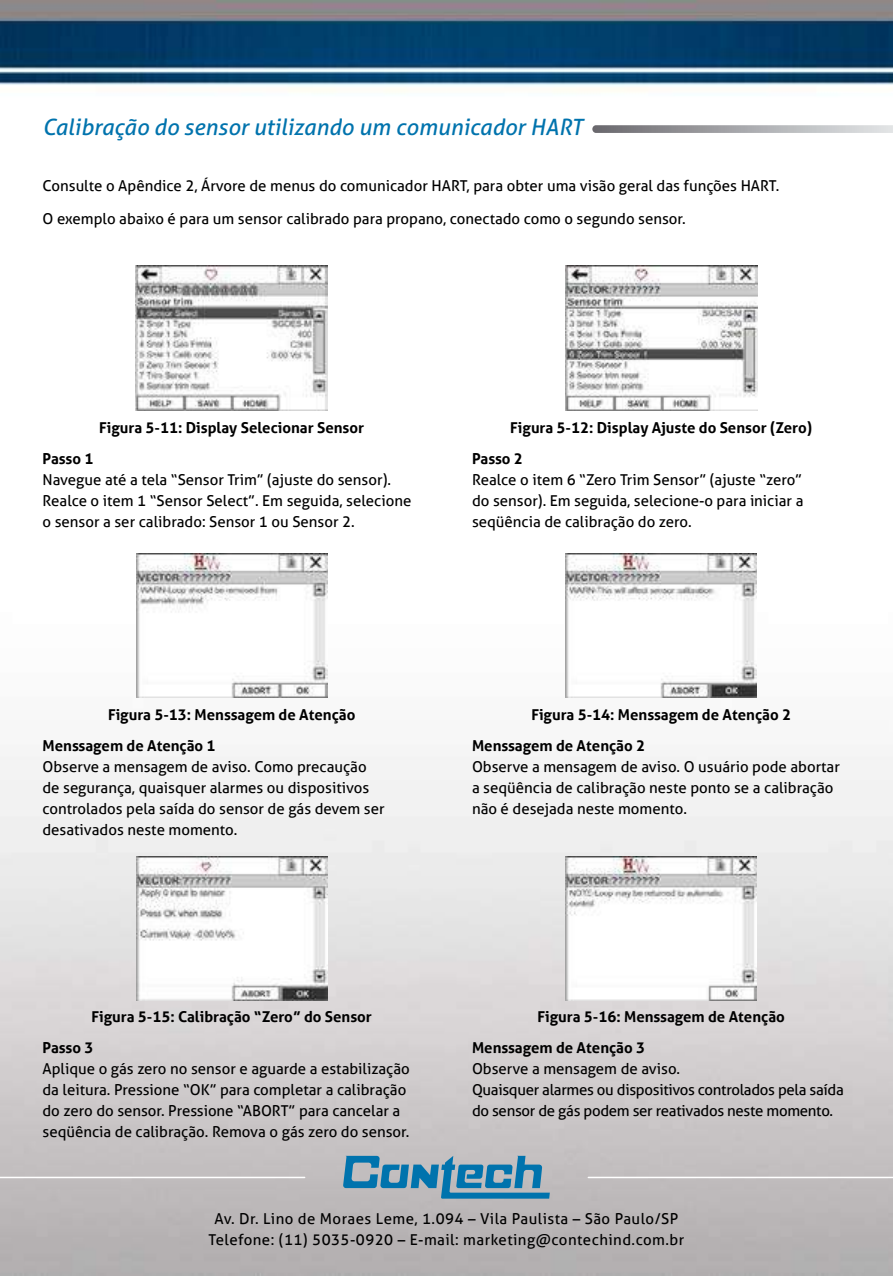
<style>
.page{position:relative;width:893px;height:1276px;background:#fff}
.page>*{position:absolute;margin:0;border:0;box-sizing:border-box;transform-origin:0 0}
.t1{font:italic 22.5px "Aller";color:#0073ad}
.t2{font:15px/21px "Aller";color:#000}
.t3{font:700 15px "Aller";color:#000}
.t4{font:15px/21px "Aller";letter-spacing:-.02em;color:#000}
.t5{font:15px/21px "Aller";letter-spacing:.03em;color:#000;text-align:center}
</style>
<div class="page">
<img style="left:0;top:0;width:893px;height:1275px">
<svg style="left:343px;top:1155px;width:207px;height:43px"></svg>
<hr style="left:0;top:1176px;width:305px;height:2px;background:#fff">
<hr style="left:588px;top:1176px;width:305px;height:2px;background:#fff">
<svg style="left:592px;top:125px;width:301px;height:8px"></svg>
<img style="left:136px;top:266px;width:192px;height:145px">
<img style="left:565px;top:266px;width:192px;height:145px">
<img style="left:136px;top:554px;width:191px;height:144px">
<img style="left:566px;top:554px;width:191px;height:144px">
<img style="left:136px;top:856px;width:191px;height:144px">
<img style="left:566px;top:856px;width:191px;height:144px">
<h1 class="t1" style="left:43px;top:114px;width:542px">Calibração do sensor utilizando um comunicador HART</h1>
<p class="t2" style="left:43px;top:175px;width:738px">Consulte o Apêndice 2, Árvore de menus do comunicador HART, para obter uma visão geral das funções HART.</p>
<p class="t2" style="left:43px;top:208px;width:645px">O exemplo abaixo é para um sensor calibrado para propano, conectado como o segundo sensor.</p>
<p class="t3" style="left:99px;top:419px;width:266px">Figura 5-11: Display Selecionar Sensor</p>
<p class="t3" style="left:43px;top:449px;width:52px">Passo 1</p>
<p class="t2" style="left:43px;top:469px;width:370px">Navegue até a tela “Sensor Trim” (ajuste do sensor).<br>Realce o item 1 “Sensor Select”. Em seguida, selecione o sensor a ser calibrado: Sensor 1 ou Sensor 2.</p>
<p class="t3" style="left:510px;top:419px;width:303px">Figura 5-12: Display Ajuste do Sensor (Zero)</p>
<p class="t3" style="left:472px;top:449px;width:52px">Passo 2</p>
<p class="t2" style="left:472px;top:469px;width:333px;text-align:justify">Realce o item 6 “Zero Trim Sensor” (ajuste “zero” do sensor). Em seguida, selecione-o para iniciar a seqüência de calibração do zero.</p>
<p class="t3" style="left:108px;top:706px;width:249px">Figura 5-13: Menssagem de Atenção</p>
<p class="t3" style="left:43px;top:736px;width:175px">Menssagem de Atenção 1</p>
<p class="t2" style="left:43px;top:756px;width:344px">Observe a mensagem de aviso. Como precaução de segurança, quaisquer alarmes ou dispositivos controlados pela saída do sensor de gás devem ser desativados neste momento.</p>
<p class="t3" style="left:531px;top:706px;width:261px">Figura 5-14: Menssagem de Atenção 2</p>
<p class="t3" style="left:472px;top:736px;width:175px">Menssagem de Atenção 2</p>
<p class="t2" style="left:472px;top:756px;width:369px">Observe a mensagem de aviso. O usuário pode abortar a seqüência de calibração neste ponto se a calibração não é desejada neste momento.</p>
<p class="t3" style="left:91px;top:1007px;width:282px">Figura 5-15: Calibração “Zero” do Sensor</p>
<p class="t3" style="left:43px;top:1038px;width:52px">Passo 3</p>
<p class="t2" style="left:43px;top:1057px;width:369px">Aplique o gás zero no sensor e aguarde a estabilização da leitura. Pressione “OK” para completar a calibração do zero do sensor. Pressione “ABORT” para cancelar a seqüência de calibração. Remova o gás zero do sensor.</p>
<p class="t3" style="left:538px;top:1007px;width:249px">Figura 5-16: Menssagem de Atenção</p>
<p class="t3" style="left:472px;top:1038px;width:175px">Menssagem de Atenção 3</p>
<p class="t4" style="left:472px;top:1057px;width:373px">Observe a mensagem de aviso.<br>Quaisquer alarmes ou dispositivos controlados pela saída do sensor de gás podem ser reativados neste momento.</p>
<p class="t5" style="left:209px;top:1208px;width:477px">Av. Dr. Lino de Moraes Leme, 1.094 – Vila Paulista – São Paulo/SP<br>Telefone: (11) 5035-0920 – E-mail: marketing@contechind.com.br</p>
</div>
